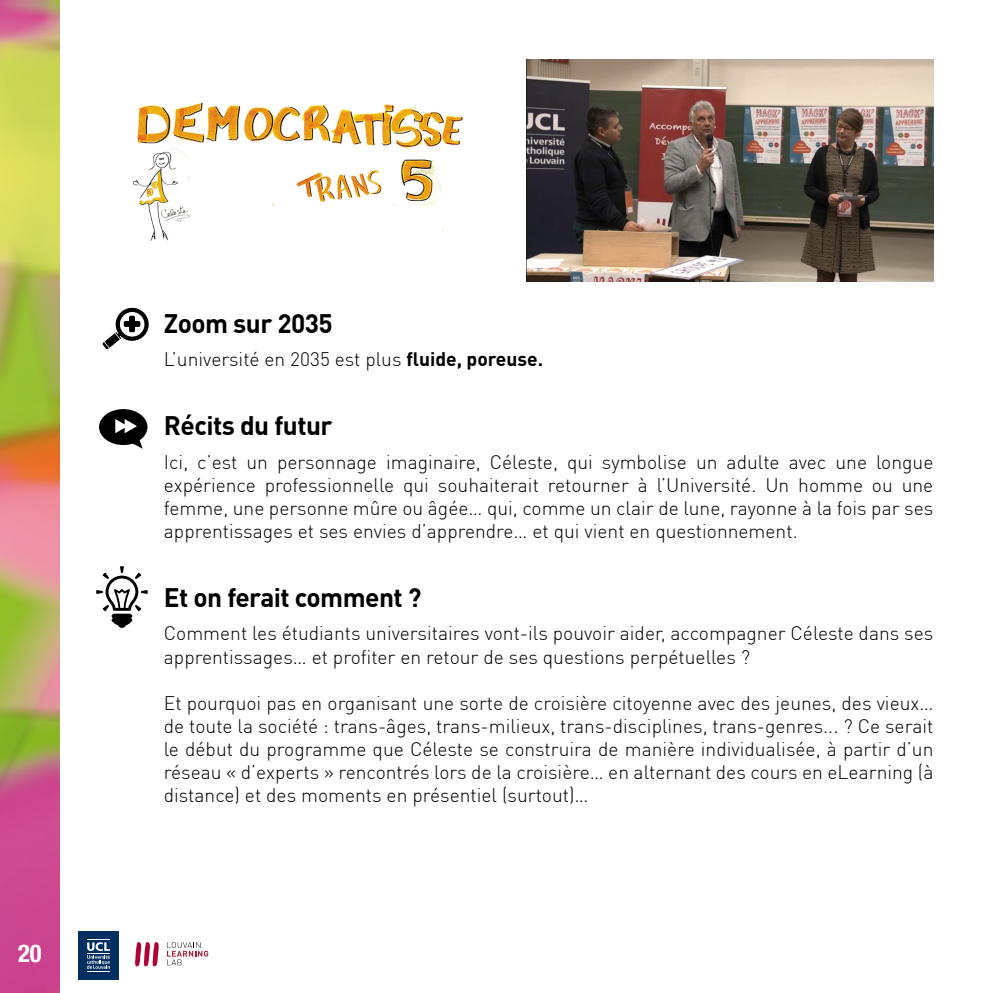
<style>
.page{position:relative;width:993px;height:993px;background:#fff}
.page>*{position:absolute;margin:0;border:0;box-sizing:border-box;transform-origin:0 0}
.t1{font:700 26.25px "DIN Pro";letter-spacing:-.02em;color:#000}
.t2{font:700 condensed 24.5px "Helvetica Neue LT Pro";color:#fff}
.t3{font:300 19.25px/23.1px "DIN Pro";color:#000;text-align:justify}
.s1{font-weight:700}
</style>
<div class="page">
<img style="left:0;top:0;width:59px;height:992px">
<svg style="left:167px;top:942px;width:41px;height:22px"></svg>
<svg style="left:135px;top:942px;width:24px;height:23px"></svg>
<div style="left:78px;top:930px;width:40px;height:49px;background:#002f60"></div>
<svg style="left:87px;top:939px;width:23px;height:30px"></svg>
<img style="left:526px;top:60px;width:407px;height:222px">
<svg style="left:102px;top:307px;width:47px;height:42px"></svg>
<svg style="left:96px;top:566px;width:52px;height:61px"></svg>
<svg style="left:99px;top:409px;width:48px;height:39px"></svg>
<img style="left:132px;top:102px;width:331px;height:139px">
<p class="t2" style="left:18px;top:938px;width:25px">20</p>
<h1 class="t1" style="left:164px;top:306px;width:170px">Zoom sur 2035</h1>
<p class="t3" style="left:164px;top:347px;width:381px">L’université en 2035 est plus <span class="s1">fluide, poreuse.</span></p>
<h1 class="t1" style="left:164px;top:408px;width:170px">Récits du futur</h1>
<p class="t3" style="left:164px;top:449px;width:770px">Ici, c’est un personnage imaginaire, Céleste, qui symbolise un adulte avec une longue expérience professionnelle qui souhaiterait retourner à l’Université. Un homme ou une femme, une personne mûre ou âgée… qui, comme un clair de lune, rayonne à la fois par ses apprentissages et ses envies d’apprendre… et qui vient en questionnement.</p>
<h1 class="t1" style="left:164px;top:580px;width:259px">Et on ferait comment ?</h1>
<p class="t3" style="left:164px;top:621px;width:770px">Comment les étudiants universitaires vont-ils pouvoir aider, accompagner Céleste dans ses apprentissages… et profiter en retour de ses questions perpétuelles ?</p>
<p class="t3" style="left:164px;top:690px;width:770px">Et pourquoi pas en organisant une sorte de croisière citoyenne avec des jeunes, des vieux… de toute la société : trans-âges, trans-milieux, trans-disciplines, trans-genres... ? Ce serait le début du programme que Céleste se construira de manière individualisée, à partir d’un réseau « d’experts » rencontrés lors de la croisière… en alternant des cours en eLearning (à distance) et des moments en présentiel (surtout)…</p>
</div>
